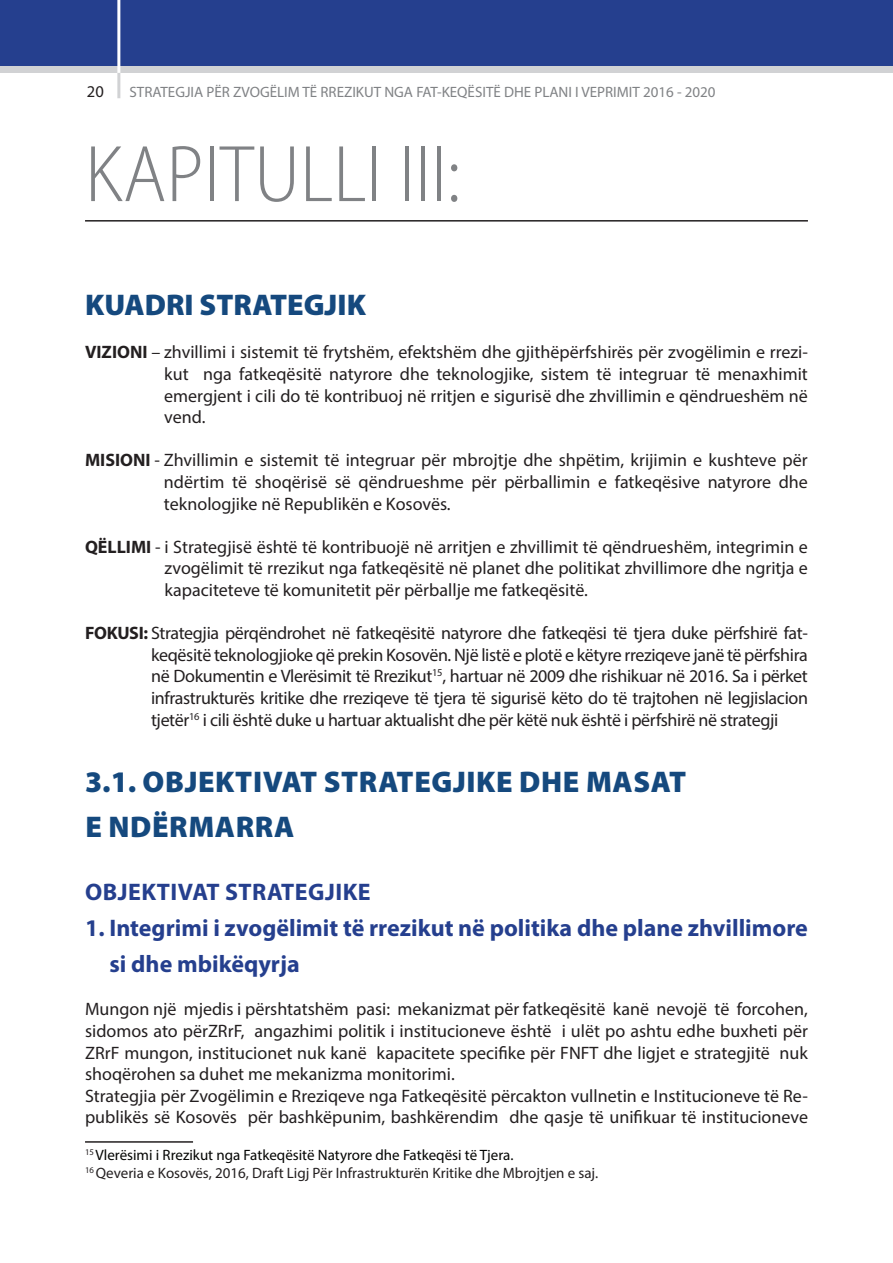
<style>
.page{position:relative;width:893px;height:1263px;background:#fff}
.page>*{position:absolute;margin:0;border:0;box-sizing:border-box;transform-origin:0 0}
.t1{font:300 semi-condensed 81px "Myriad Pro";color:#808285}
.t2{font:900 30px/45px "Myriad Pro";letter-spacing:.02em;color:#15497e}
.t3{font:900 30px "Myriad Pro";color:#15497e}
.t4{font:700 24px/36px "Myriad Pro";color:#253f8e}
.t5{font:18px/21.6px "Myriad Pro";color:#231f20;text-align:justify}
.t6{font:16.5px "Myriad Pro";color:#231f20}
.t7{font:15px/18px "Myriad Pro";color:#231f20}
.t8{font:15px "Myriad Pro";color:#808285}
.s1{font-weight:700}
.s2{color:#040503}
</style>
<div class="page">
<div style="left:0;top:0;width:893px;height:66px;background:#253f8e"></div>
<div style="left:0;top:66px;width:893px;height:7px;background:#d1d2d4"></div>
<hr style="left:117px;top:0;width:3px;height:95px;background:#fff">
<hr style="left:117px;top:73px;width:3px;height:25px;background:#d1d2d4">
<hr style="left:85px;top:1141px;width:108px;height:2px;background:#231f20">
<hr style="left:85px;top:220px;width:723px;height:2px;background:#231f20">
<p class="t6" style="left:87px;top:81px;width:18px">20</p>
<p class="t8" style="left:130px;top:83px;width:588px">STRATEGJIA PËR ZVOGËLIM TË RREZIKUT NGA FAT-KEQËSITË DHE PLANI I VEPRIMIT 2016 - 2020</p>
<h1 class="t1" style="left:85px;top:130px;width:377px">KAPITULLI III:</h1>
<h2 class="t3" style="left:85px;top:288px;width:282px">KUADRI STRATEGJIK</h2>
<p class="t5" style="left:164px;top:341px;width:645px;text-indent:-79px"><span class="s1">VIZIONI</span> – zhvillimi i sistemit të frytshëm, efektshëm dhe gjithëpërfshirës për zvogëlimin e rrezi&shy;kut nga fatkeqësitë natyrore dhe teknologjike, sistem të integruar të menaxhimit emergjent i cili do të kontribuoj në rritjen e sigurisë dhe zhvillimin e qëndrueshëm në vend.</p>
<p class="t5" style="left:164px;top:449px;width:646px;text-indent:-79px"><span class="s1">MISIONI</span> - Zhvillimin e sistemit të integruar për mbrojtje dhe shpëtim, krijimin e kushteve për ndërtim të shoqërisë së qëndrueshme për përballimin e fatkeqësive natyrore dhe teknologjike në Republikën e Kosovës.</p>
<p class="t5" style="left:164px;top:536px;width:645px;text-indent:-79px"><span class="s1">QËLLIMI</span> - i Strategjisë është të kontribuojë në arritjen e zhvillimit të qëndrueshëm, integrimin e zvogëlimit të rrezikut nga fatkeqësitë në planet dhe politikat zhvillimore dhe ngritja e kapaciteteve të komunitetit për përballje me fatkeqësitë.</p>
<p class="t5" style="left:151px;top:622px;width:658px;text-indent:-66px"><span class="s1">FOKUSI:</span> Strategjia përqëndrohet në fatkeqësitë natyrore dhe fatkeqësi të tjera duke përfshirë fat&shy;keqësitë teknologjioke që prekin Kosovën. Një listë e plotë e këtyre rreziqeve janë të përfshira në Dokumentin e Vlerësimit të Rrezikut<sup>15</sup>, hartuar në 2009 dhe rishikuar në 2016. Sa i përket infrastrukturës kritike dhe rreziqeve të tjera të sigurisë këto do të trajtohen në legjislacion tjetër<sup>16</sup> i cili është duke u hartuar aktualisht dhe për këtë nuk është i përfshirë në strategji</p>
<h2 class="t2" style="left:85px;top:760px;width:522px">3.1. OBJEKTIVAT STRATEGJIKE DHE MASAT<br>E NDËRMARRA</h2>
<h3 class="t4" style="left:85px;top:873px;width:32px">Objektivat</h3>
<h3 class="t4" style="left:225px;top:873px;width:15px">strate</h3>
<h3 class="t4" style="left:308px;top:873px;width:30px">gjike</h3>
<h3 class="t4" style="left:109px;top:909px;width:700px;text-indent:-24px">1. Integrimi i zvogëlimit të rrezikut në politika dhe plane zhvillimore si dhe mbikëqyrja</h3>
<p class="t5" style="left:85px;top:998px;width:724px;text-align:left">Mungon një mjedis i përshtatshëm pasi: mekanizmat për fatkeqësitë kanë nevojë të forcohen, sidomos ato përZRrF, angazhimi politik i institucioneve është i ulët po ashtu edhe buxheti për ZRrF mungon, institucionet nuk kanë kapacitete specifike për FNFT dhe ligjet e strategjitë nuk shoqërohen sa duhet me mekanizma monitorimi.<br>Strategjia për Zvogëlimin e Rreziqeve nga Fatkeqësitë përcakton vullnetin e Institucioneve të Re&shy;publikës së Kosovës për bashkëpunim, bashkërendim dhe qasje të unifikuar të institucioneve</p>
<p class="t7" style="left:85px;top:1146px;width:515px"><sup>15</sup> <span class="s2">Vlerësimi i Rrezikut nga Fatkeqësitë Natyrore dhe Fatkeqësi të Tjera.<br></span><sup>16</sup> Qeveria e Kosovës, 2016, Draft Ligj Për Infrastrukturën Kritike dhe Mbrojtjen e saj.</p>
</div>
